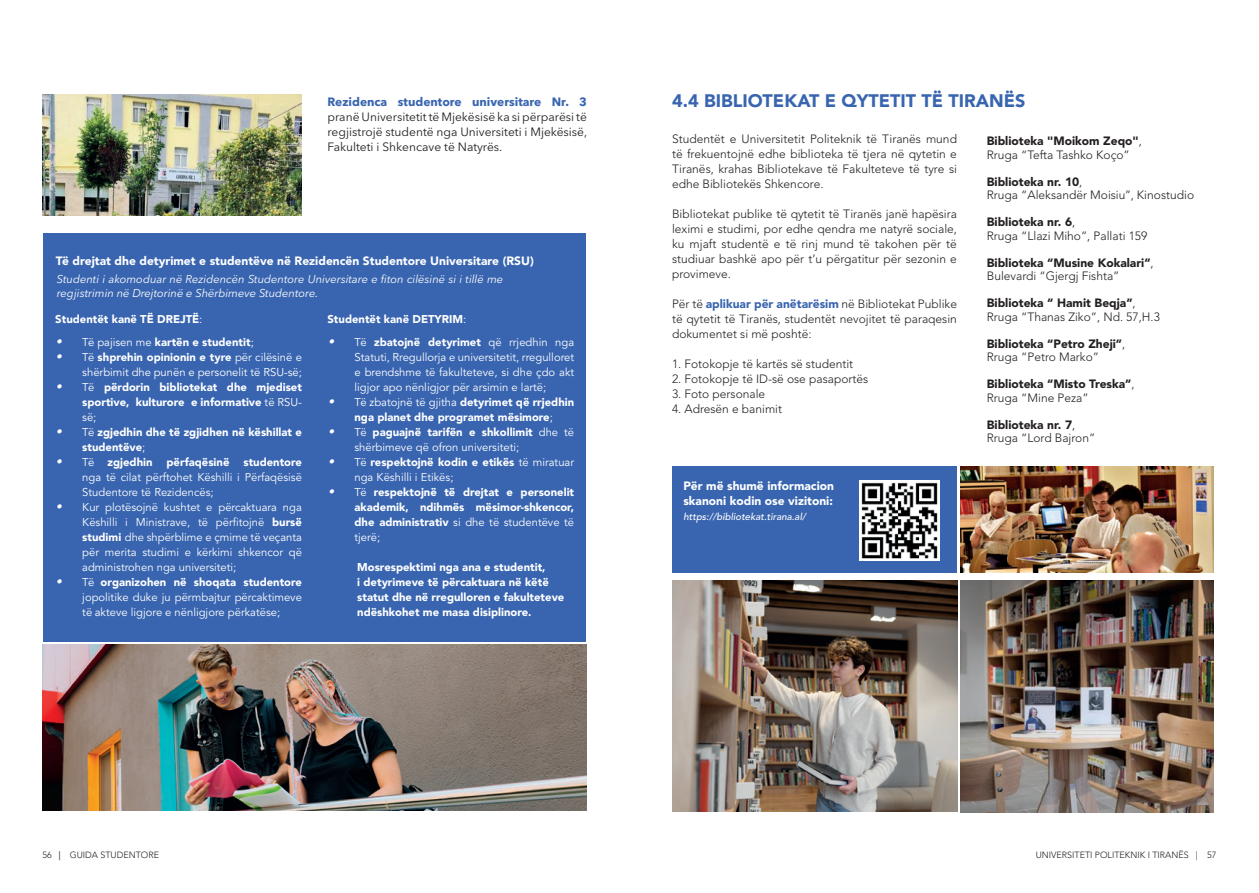
<style>
.page{position:relative;width:1259px;height:893px;background:#fff}
.page>*{position:absolute;margin:0;border:0;box-sizing:border-box;transform-origin:0 0}
.t1{font:900 18px "Avenir LT Std";color:#3965b0}
.t2{font:300 12px/15px "Avenir LT Std";color:#231f20}
.t3{font:900 12px/13.5px "Avenir LT Std";color:#231f20}
.t4{font:12px/15px "Avenir Next LT Pro";color:#231f20;text-align:justify}
.t5{font:900 12px/15px "Avenir LT Std";color:#fff}
.t6{font:700 12px "Avenir Next LT Pro";color:#3965b0}
.t7{font:11.25px/15px "Avenir LT Std";color:#fff;text-align:justify}
.t8{font:900 11.25px/15px "Avenir LT Std";color:#fff;text-align:justify}
.t9{font:italic 11.25px/13.5px "Avenir Next LT Pro";color:#fff}
.t10{font:italic 500 9.75px "Avenir LT Std";color:#fff}
.t11{font:300 9px "Avenir LT Std";color:#231f20}
.s1{font-weight:400}
.s2{font-family:"MV Boli";font-weight:400;font-size:18px}
.s3{font-family:"MV Boli";font-size:18px}
.s4{font-weight:900}
.s5{font-weight:900;color:#3965b0}
.s6{font-weight:300}
.s7{font-family:"Minion Pro";font-weight:400}
</style>
<div class="page">
<div style="left:43px;top:233px;width:543px;height:408px;background:#3965b0"></div>
<img style="left:43px;top:95px;width:259px;height:121px">
<img style="left:961px;top:580px;width:252px;height:232px">
<img style="left:672px;top:580px;width:285px;height:231px">
<div style="left:672px;top:466px;width:285px;height:107px;background:#3965b0"></div>
<img style="left:859px;top:481px;width:80px;height:80px">
<img style="left:960px;top:466px;width:253px;height:107px">
<img style="left:43px;top:644px;width:544px;height:166px">
<p class="t6" style="left:327px;top:94px;width:261px">Rezidenca studentore universitare Nr. 3</p>
<p class="t4" style="left:327px;top:109px;width:261px">pranë Universitetit të Mjekësisë ka si përparësi të regjistrojë studentë nga Universiteti i Mjekësisë, Fakulteti i Shkencave të Natyrës.</p>
<p class="t5" style="left:56px;top:253px;width:479px">Të drejtat dhe detyrimet e studentëve në Rezidencën Studentore Universitare (RSU)</p>
<p class="t9" style="left:57px;top:272px;width:448px">Studenti i akomoduar në Rezidencën Studentore Universitare e fiton cilësinë si i tillë me regjistrimin në Drejtorinë e Shërbimeve Studentore.</p>
<p class="t8" style="left:55px;top:312px;width:149px">Studentët kanë TË DREJTË<span class="s1">:</span></p>
<p class="t8" style="left:55px;top:334px;width:200px"><span class="s2">•</span> <span class="s1">Të pajisen me</span> kartën e studentit<span class="s1">;</span></p>
<p class="t7" style="left:55px;top:350px;width:248px;text-align:right"><span class="s3">•</span> Të <span class="s4">shprehin opinionin e tyre</span> për cilësinë e shërbimit dhe punën e personelit të RSU-së;</p>
<p class="t8" style="left:82px;top:379px;width:221px;text-indent:-27px"><span class="s2">•</span> <span class="s1">Të</span> përdorin bibliotekat dhe mjediset sportive, kulturore e informative <span class="s1">të RSU&shy;së;</span></p>
<p class="t8" style="left:82px;top:424px;width:221px;text-indent:-27px"><span class="s2">•</span> <span class="s1">Të</span> zgjedhin dhe të zgjidhen në këshillat e studentëve<span class="s1">;</span></p>
<p class="t7" style="left:82px;top:455px;width:221px;text-indent:-27px"><span class="s3">•</span> Të <span class="s4">zgjedhin përfaqësinë studentore </span>nga të cilat përftohet Këshilli i Përfaqësisë Studentore të Rezidencës;</p>
<p class="t7" style="left:82px;top:500px;width:221px;text-indent:-27px"><span class="s3">•</span> Kur plotësojnë kushtet e përcaktuara nga Këshilli i Ministrave, të përfitojnë <span class="s4">bursë studimi</span> dhe shpërblime e çmime të veçanta për merita studimi e kërkimi shkencor që administrohen nga universiteti;</p>
<p class="t7" style="left:82px;top:575px;width:221px;text-indent:-27px"><span class="s3">•</span> Të <span class="s4">organizohen në shoqata studentore </span>jopolitike duke ju përmbajtur përcaktimeve të akteve ligjore e nënligjore përkatëse;</p>
<p class="t8" style="left:327px;top:312px;width:140px">Studentët kanë DETYRIM<span class="s1">:</span></p>
<p class="t7" style="left:354px;top:335px;width:221px;text-indent:-27px"><span class="s3">•</span> Të <span class="s4">zbatojnë detyrimet</span> që rrjedhin nga Statuti, Rregullorja e universitetit, rregulloret e brendshme të fakulteteve, si dhe çdo akt ligjor apo nënligjor për arsimin e lartë;</p>
<p class="t8" style="left:327px;top:394px;width:248px;text-align:center"><span class="s2">•</span> <span class="s1">Të zbatojnë të gjitha</span> detyrimet që rrjedhin nga planet dhe programet mësimore<span class="s1">;</span></p>
<p class="t7" style="left:354px;top:425px;width:221px;text-indent:-27px"><span class="s3">•</span> Të <span class="s4">paguajnë tarifën e shkollimit</span> dhe të shërbimeve që ofron universiteti;</p>
<p class="t7" style="left:354px;top:455px;width:221px;text-indent:-27px"><span class="s3">•</span> Të <span class="s4">respektojnë kodin e etikës</span> të miratuar nga Këshilli i Etikës;</p>
<p class="t8" style="left:354px;top:484px;width:221px;text-indent:-27px"><span class="s2">•</span> <span class="s1">Të</span> respektojnë të drejtat e personelit akademik, ndihmës mësimor-shkencor, dhe administrativ <span class="s1">si dhe të studentëve të tjerë;</span></p>
<p class="t8" style="left:357px;top:559px;width:209px;text-align:left">Mosrespektimi nga ana e studentit,<br>i detyrimeve të përcaktuara në këtë statut dhe në rregulloren e fakulteteve ndëshkohet me masa disiplinore.</p>
<h1 class="t1" style="left:672px;top:90px;width:355px">4.4 BIBLIOTEKAT E QYTETIT TË TIRANËS</h1>
<p class="t2" style="left:672px;top:131px;width:286px;text-align:justify">Studentët e Universitetit Politeknik të Tiranës mund të frekuentojnë edhe biblioteka të tjera në qytetin e Tiranës, krahas Bibliotekave të Fakulteteve të tyre si edhe Bibliotekës Shkencore.</p>
<p class="t2" style="left:672px;top:206px;width:286px;text-align:justify">Bibliotekat publike të qytetit të Tiranës janë hapësira leximi e studimi, por edhe qendra me natyrë sociale, ku mjaft studentë e të rinj mund të takohen për të studiuar bashkë apo për t’u përgatitur për sezonin e provimeve.</p>
<p class="t2" style="left:672px;top:296px;width:286px;text-align:justify">Për të <span class="s5">aplikuar për anëtarësim</span> në Bibliotekat Publike të qytetit të Tiranës, studentët nevojitet të paraqesin dokumentet si më poshtë:</p>
<p class="t2" style="left:672px;top:356px;width:183px">1. Fotokopje të kartës së studentit</p>
<p class="t2" style="left:672px;top:371px;width:198px">2. Fotokopje të ID-së ose pasaportës</p>
<p class="t2" style="left:672px;top:386px;width:95px">3. Foto personale</p>
<p class="t2" style="left:672px;top:401px;width:112px">4. Adresën e banimit</p>
<p class="t2" style="left:986px;top:134px;width:157px;line-height:13.5px"><span class="s4">Biblioteka "Moikom Zeqo"</span>,<br>Rruga “Tefta Tashko Koço”</p>
<p class="t2" style="left:986px;top:175px;width:209px;line-height:13.5px"><span class="s4">Biblioteka nr. 10</span>,<br>Rruga “Aleksandër Moisiu’’, Kinostudio</p>
<p class="t2" style="left:986px;top:215px;width:162px;line-height:13.5px"><span class="s4">Biblioteka nr. 6</span>,<br>Rruga “Llazi Miho”, Pallati 159</p>
<p class="t3" style="left:986px;top:256px;width:168px">Biblioteka “Musine Kokalari”<span class="s6">,<br>Bulevardi “Gjergj Fishta”</span></p>
<p class="t2" style="left:986px;top:296px;width:175px;line-height:13.5px"><span class="s4">Biblioteka “ Hamit Beqja”</span>,<br>Rruga “Thanas Ziko”, Nd. 57,H.3</p>
<p class="t3" style="left:986px;top:337px;width:140px">Biblioteka “Petro Zheji”<span class="s6">,<br>Rruga “Petro Marko”</span></p>
<p class="t3" style="left:986px;top:377px;width:149px">Biblioteka “Misto Treska”<span class="s6">,<br>Rruga “Mine Peza”</span></p>
<p class="t2" style="left:986px;top:418px;width:110px;line-height:13.5px"><span class="s4">Biblioteka nr. 7</span>,<br>Rruga “Lord Bajron”</p>
<p class="t5" style="left:683px;top:479px;width:152px">Për më shumë informacion skanoni kodin ose vizitoni:</p>
<p class="t10" style="left:683px;top:511px;width:124px">https://bibliotekat.tirana.al/</p>
<p class="t11" style="left:43px;top:850px;width:118px">56 <span class="s7">|</span> GUIDA STUDENTORE</p>
<p class="t11" style="left:1035px;top:850px;width:182px">UNIVERSITETI POLITEKNIK I TIRANËS | 57</p>
</div>
